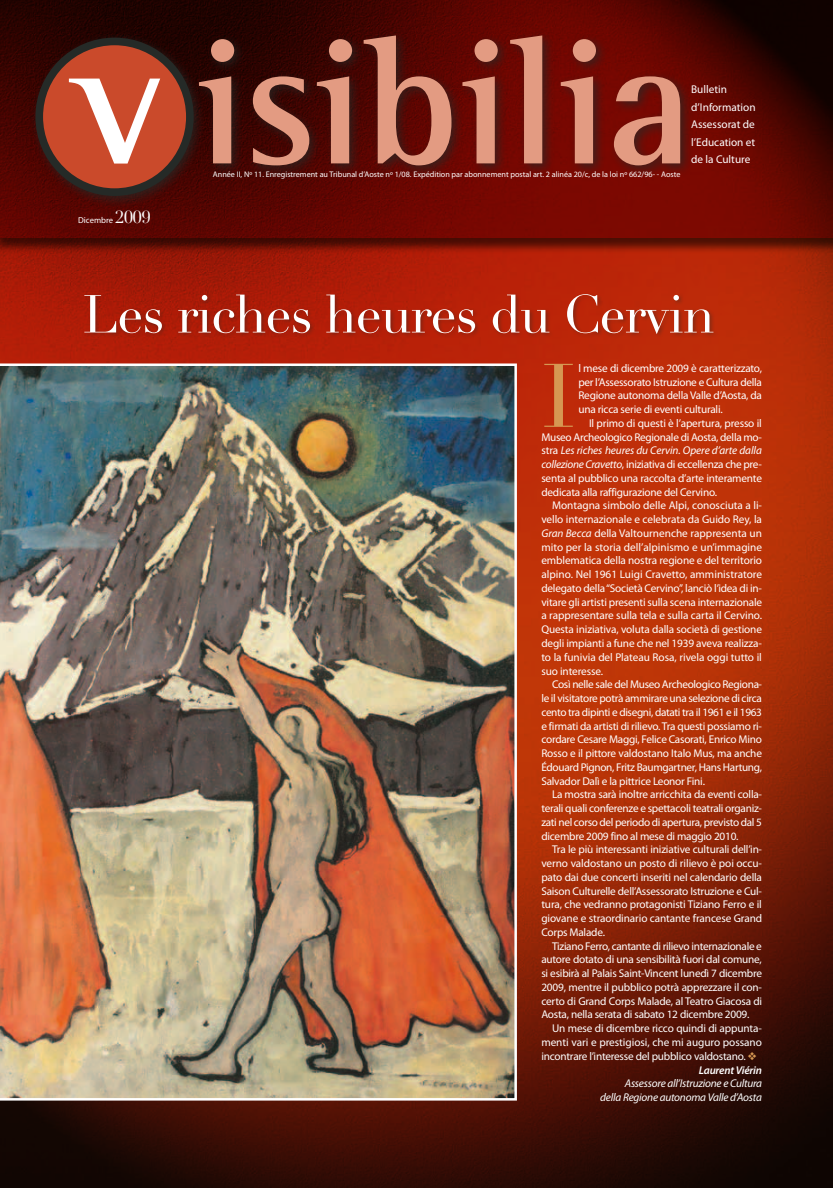
<style>
.page{position:relative;width:833px;height:1188px;background:#fff}
.page>*{position:absolute;margin:0;border:0;box-sizing:border-box;transform-origin:0 0}
.t1{font:88.5px "Didot LT Std";color:#d69752}
.t2{font:52.5px "Didot LT Std";letter-spacing:-.02em;color:#fff}
.t3{font:11.25px/13.8px "Myriad Pro";letter-spacing:-.02em;color:#fff;text-align:justify}
.t4{font:italic 11.25px/13.8px "Myriad Pro";letter-spacing:-.02em;color:#fff;text-align:right}
.t5{font:11.25px/17.5px "Myriad Pro";color:#fff}
.t6{font:italic 600 11.25px "Myriad Pro";letter-spacing:-.02em;color:#fff}
.t7{font:8.62px "Myriad Pro";color:#fff}
.t8{font:8.12px "Myriad Pro";color:#fff}
.s1{font-family:"Didot LT Std";font-size:17.25px}
.s2{font-style:italic}
.s3{color:#d69752}
</style>
<div class="page">
<img style="left:0;top:254px;width:833px;height:933px">
<div style="left:82px;top:291px;width:636px;height:47px;background:#252a27;opacity:.35"></div>
<div style="left:0;top:0;width:833px;height:254px;background:#252a27;opacity:.7"></div>
<svg style="left:0;top:0;width:833px;height:237px;background:#4e0500"></svg>
<div style="left:29px;top:29px;width:664px;height:179px;background:#252a27;opacity:.7"></div>
<div style="left:39px;top:41px;width:151px;height:151px;background:#ca4a2b;border-radius:50%"></div>
<div style="left:35px;top:38px;width:159px;height:158px;border:8px solid #252a27;border-radius:50%"></div>
<svg style="left:69px;top:79px;width:91px;height:84px"></svg>
<svg style="left:199px;top:35px;width:481px;height:130px;background:#83392d"></svg>
<img style="left:0;top:363px;width:517px;height:737px">
<p class="t7" style="left:78px;top:216px;width:74px">Dicembre <span class="s1">2009</span></p>
<p class="t8" style="left:213px;top:170px;width:469px">Année II, Nº 11. Enregistrement au Tribunal d’Aoste nº 1/08. Expédition par abonnement postal art. 2 alinéa 20/c, de la loi nº 662/96- - Aoste</p>
<p class="t5" style="left:691px;top:81px;width:66px">Bulletin d’Information<br>Assessorat de l’Education et de la Culture</p>
<h2 class="t2" style="left:83px;top:283px;width:633px">Les riches heures du Cervin</h2>
<h1 class="t1" style="left:541px;top:343px;width:36px">I</h1>
<p class="t3" style="left:578px;top:361px;width:185px">l mese di dicembre 2009 è caratterizzato, per l’Assessorato Istruzione e Cultura della Regione autonoma della Valle d’Aosta, da una ricca serie di eventi culturali.</p>
<p class="t3" style="left:541px;top:416px;width:222px;text-indent:48px">Il primo di questi è l’apertura, presso il Museo Archeologico Regionale di Aosta, della mo&shy;stra <span class="s2">Les riches heures du Cervin. Opere d’arte dalla collezione Cravetto</span>, iniziativa di eccellenza che pre&shy;senta al pubblico una raccolta d’arte interamente dedicata alla raffigurazione del Cervino.</p>
<p class="t3" style="left:541px;top:499px;width:222px;text-indent:11px">Montagna simbolo delle Alpi, conosciuta a li&shy;vello internazionale e celebrata da Guido Rey, la <span class="s2">Gran Becca</span> della Valtournenche rappresenta un mito per la storia dell’alpinismo e un’immagine emblematica della nostra regione e del territorio alpino. Nel 1961 Luigi Cravetto, amministratore delegato della “Società Cervino”, lanciò l’idea di in&shy;vitare gli artisti presenti sulla scena internazionale a rappresentare sulla tela e sulla carta il Cervino.<br>Questa iniziativa, voluta dalla società di gestione degli impianti a fune che nel 1939 aveva realizza&shy;to la funivia del Plateau Rosa, rivela oggi tutto il suo interesse.</p>
<p class="t3" style="left:541px;top:677px;width:222px;text-indent:11px">Così nelle sale del Museo Archeologico Regiona&shy;le il visitatore potrà ammirare una selezione di circa cento tra dipinti e disegni, datati tra il 1961 e il 1963 e firmati da artisti di rilievo. Tra questi possiamo ri&shy;cordare Cesare Maggi, Felice Casorati, Enrico Mino Rosso e il pittore valdostano Italo Mus, ma anche Édouard Pignon, Fritz Baumgartner, Hans Hartung, Salvador Dalì e la pittrice Leonor Fini.</p>
<p class="t3" style="left:541px;top:787px;width:222px;text-indent:11px">La mostra sarà inoltre arricchita da eventi colla&shy;terali quali conferenze e spettacoli teatrali organiz&shy;zati nel corso del periodo di apertura, previsto dal 5 dicembre 2009 fino al mese di maggio 2010.</p>
<p class="t3" style="left:541px;top:842px;width:222px;text-indent:11px">Tra le più interessanti iniziative culturali dell’in&shy;verno valdostano un posto di rilievo è poi occu&shy;pato dai due concerti inseriti nel calendario della Saison Culturelle dell’Assessorato Istruzione e Cul&shy;tura, che vedranno protagonisti Tiziano Ferro e il giovane e straordinario cantante francese Grand Corps Malade.</p>
<p class="t3" style="left:541px;top:938px;width:222px;text-indent:11px">Tiziano Ferro, cantante di rilievo internazionale e autore dotato di una sensibilità fuori dal comune, si esibirà al Palais Saint-Vincent lunedì 7 dicembre 2009, mentre il pubblico potrà apprezzare il con&shy;certo di Grand Corps Malade, al Teatro Giacosa di Aosta, nella serata di sabato 12 dicembre 2009.</p>
<p class="t3" style="left:552px;top:1021px;width:212px">Un mese di dicembre ricco quindi di appunta-</p>
<p class="t3" style="left:541px;top:1035px;width:222px">menti vari e prestigiosi, che mi auguro possano</p>
<p class="t3" style="left:541px;top:1048px;width:217px">incontrare l’interesse del pubblico valdostano. <span class="s3">❖</span></p>
<p class="t6" style="left:699px;top:1063px;width:65px">Laurent Viérin</p>
<p class="t4" style="left:600px;top:1076px;width:163px">Assessore all’Istruzione e Cultura<br>della Regione autonoma Valle d’Aosta</p>
</div>
